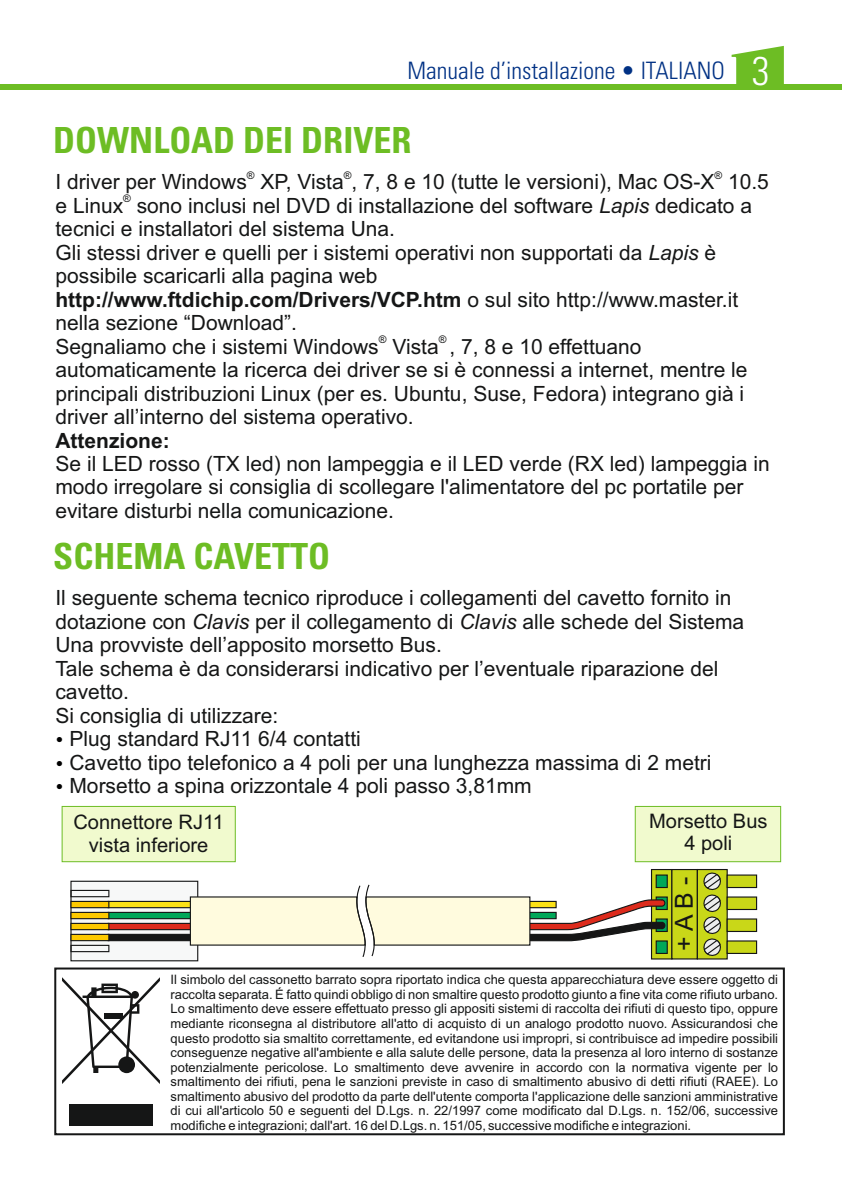
<style>
.page{position:relative;width:842px;height:1191px;background:#fff}
.page>*{position:absolute;margin:0;border:0;box-sizing:border-box;transform-origin:0 0}
.t1{font:700 condensed 36px "Univers LT Std";color:#6dbd24}
.t2{font:24.8px "Arial";color:#151616}
.t3{font:300 condensed 24px "Univers LT Std";color:#003184}
.t4{font:21px/23.4px "Arial";color:#151616}
.t5{font:700 21px "Arial";color:#151616}
.t6{font:20px/22.4px "Arial";color:#151616;text-align:center}
.t7{font:13px/14.6px "Arial";color:#151616;text-align:justify}
.t8{font:10.4px "Arial";color:#151616}
.s1{font-size:40px;color:#fff}
.s2{font-style:italic}
.s3{font-weight:700}
</style>
<div class="page">
<div style="left:0;top:84px;width:842px;height:6px;background:#6dbd24"></div>
<svg style="left:732px;top:46px;width:52px;height:38px"></svg>
<svg style="left:634px;top:805px;width:148px;height:57px;background:#ebf7c7"></svg>
<svg style="left:61px;top:805px;width:175px;height:57px;background:#ebf7c7"></svg>
<div style="left:54px;top:967px;width:731px;height:168px;border:2px solid #151616"></div>
<div style="left:69px;top:1104px;width:84px;height:21px;background:#151616"></div>
<svg style="left:62px;top:977px;width:98px;height:107px"></svg>
<svg style="left:70px;top:868px;width:688px;height:94px"></svg>
<p class="t3" style="left:408px;top:62px;width:364px">Manuale d’installazione • ITALIANO <span class="s1">3</span></p>
<h1 class="t1" style="left:53px;top:127px;width:360px">DOWNLOAD DEI DRIVER</h1>
<p class="t8" style="left:247px;top:171px;width:9px">®</p>
<p class="t8" style="left:344px;top:171px;width:9px">®</p>
<p class="t8" style="left:714px;top:171px;width:9px">®</p>
<p class="t4" style="left:55px;top:172px;width:715px">I driver per Windows XP, Vista , 7, 8 e 10 (tutte le versioni), Mac OS-X 10.5</p>
<p class="t8" style="left:123px;top:195px;width:9px">®</p>
<p class="t4" style="left:55px;top:196px;width:698px">e Linux sono inclusi nel DVD di installazione del software <span class="s2">Lapis</span> dedicato a tecnici e installatori del sistema Una.<br>Gli stessi driver e quelli per i sistemi operativi non supportati da <span class="s2">Lapis</span> è possibile scaricarli alla pagina web <span class="s3">http://www.ftdichip.com/Drivers/VCP.htm</span> o sul sito http://www.master.it nella sezione “Download”.</p>
<p class="t8" style="left:379px;top:335px;width:9px">®</p>
<p class="t8" style="left:439px;top:335px;width:9px">®</p>
<p class="t4" style="left:55px;top:336px;width:694px">Segnaliamo che i sistemi Windows Vista , 7, 8 e 10 effettuano automaticamente la ricerca dei driver se si è connessi a internet, mentre le principali distribuzioni Linux (per es. Ubuntu, Suse, Fedora) integrano già i driver all’interno del sistema operativo.</p>
<p class="t5" style="left:55px;top:432px;width:116px">Attenzione:</p>
<p class="t4" style="left:55px;top:454px;width:716px">Se il LED rosso (TX led) non lampeggia e il LED verde (RX led) lampeggia in modo irregolare si consiglia di scollegare l'alimentatore del pc portatile per evitare disturbi nella comunicazione.</p>
<h1 class="t1" style="left:53px;top:543px;width:278px">SCHEMA CAVETTO</h1>
<p class="t4" style="left:55px;top:588px;width:677px">Il seguente schema tecnico riproduce i collegamenti del cavetto fornito in</p>
<p class="t4" style="left:55px;top:611px;width:690px">dotazione con <span class="s2">Clavis</span> per il collegamento di <span class="s2">Clavis</span> alle schede del Sistema</p>
<p class="t4" style="left:55px;top:635px;width:388px">Una provviste dell’apposito morsetto Bus.</p>
<p class="t4" style="left:55px;top:658px;width:664px">Tale schema è da considerarsi indicativo per l’eventuale riparazione del</p>
<p class="t4" style="left:55px;top:682px;width:75px">cavetto.</p>
<p class="t4" style="left:55px;top:705px;width:224px">Si consiglia di utilizzare:</p>
<p class="t4" style="left:69px;top:729px;width:293px">Plug standard RJ11 6/4 contatti</p>
<p class="t4" style="left:69px;top:752px;width:643px">Cavetto tipo telefonico a 4 poli per una lunghezza massima di 2 metri</p>
<p class="t4" style="left:69px;top:776px;width:464px">Morsetto a spina orizzontale 4 poli passo 3,81mm</p>
<p class="t6" style="left:73px;top:813px;width:152px">Connettore RJ11 vista inferiore</p>
<p class="t6" style="left:649px;top:811px;width:120px">Morsetto Bus<br>4 poli</p>
<p class="t2" style="left:675px;top:951px;width:75px;rotate:-90deg">+ A B -</p>
<p class="t7" style="left:171px;top:973px;width:609px">Il simbolo del cassonetto barrato sopra riportato indica che questa apparecchiatura deve essere oggetto di raccolta separata. É fatto quindi obbligo di non smaltire questo prodotto giunto a fine vita come rifiuto urbano.<br>Lo smaltimento deve essere effettuato presso gli appositi sistemi di raccolta dei rifiuti di questo tipo, oppure mediante riconsegna al distributore all'atto di acquisto di un analogo prodotto nuovo. Assicurandosi che questo prodotto sia smaltito correttamente, ed evitandone usi impropri, si contribuisce ad impedire possibili conseguenze negative all'ambiente e alla salute delle persone, data la presenza al loro interno di sostanze potenzialmente pericolose. Lo smaltimento deve avvenire in accordo con la normativa vigente per lo smaltimento dei rifiuti, pena le sanzioni previste in caso di smaltimento abusivo di detti rifiuti (RAEE). Lo smaltimento abusivo del prodotto da parte dell'utente comporta l'applicazione delle sanzioni amministrative di cui all'articolo 50 e seguenti del D.Lgs. n. 22/1997 come modificato dal D.Lgs. n. 152/06, successive modifiche e integrazioni; dall'art. 16 del D.Lgs. n. 151/05, successive modifiche e integrazioni.</p>
</div>
